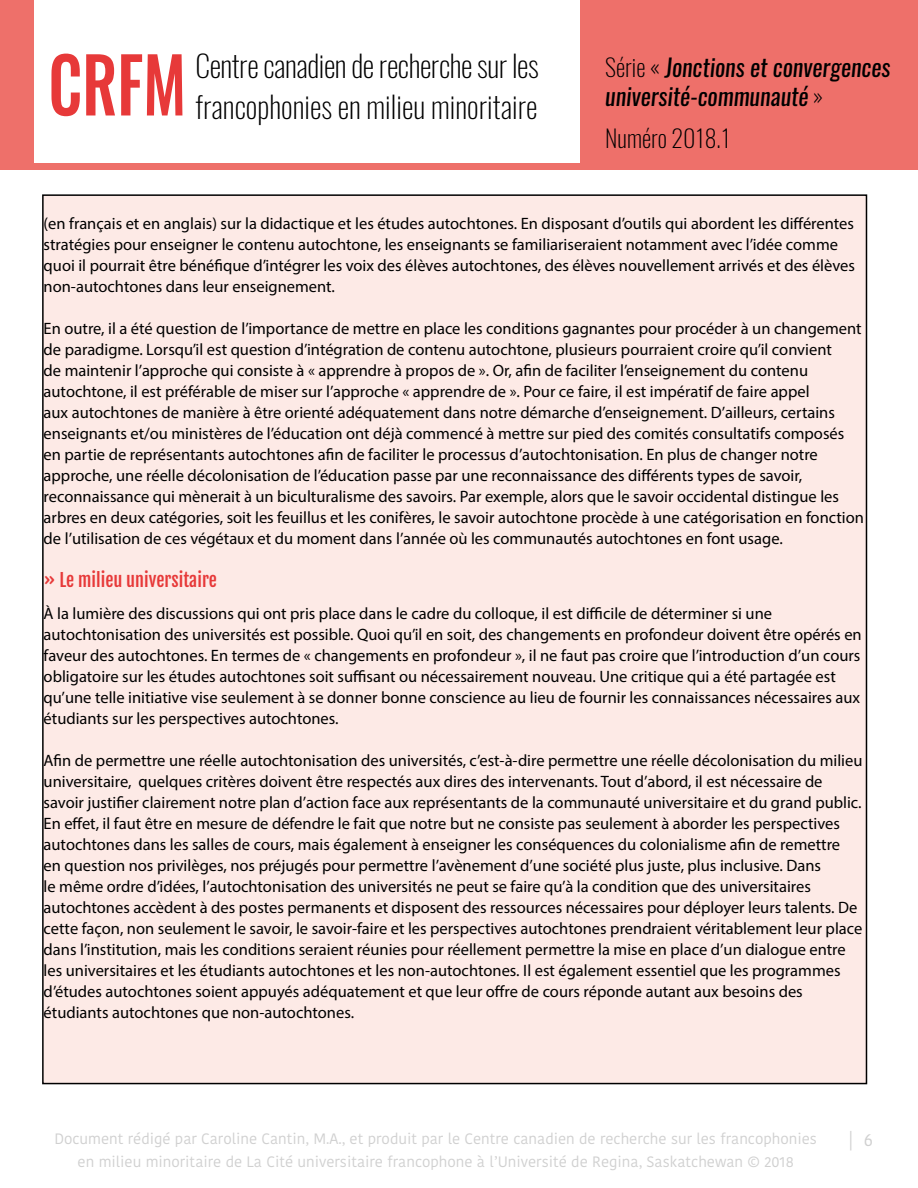
<style>
.page{position:relative;width:918px;height:1188px;background:#fff}
.page>*{position:absolute;margin:0;border:0;box-sizing:border-box;transform-origin:0 0}
.t1{font:500 75.6px "Oswald";color:#e73939;scale:.83 1}
.t2{font:200 30px "Oswald";color:#000}
.t3{font:italic 24px/28.8px "Oswald";color:#000}
.t4{font:200 24px "Oswald";color:#000}
.t5{font:18px "Fjalla One";color:#e73939}
.t6{font:18px "Kohinoor Devanagari";color:#d0d0d0}
.t7{font:16.5px/21px "Myriad Pro";color:#000}
.t8{font:15px/23.2px "Kohinoor Devanagari";color:#d0d0d0;text-align:center}
.s1{font-weight:200;font-style:normal}
</style>
<div class="page">
<div style="left:580px;top:0;width:338px;height:169px;background:#ee706a"></div>
<div style="left:0;top:0;width:34px;height:167px;background:#ee706a"></div>
<div style="left:0;top:163px;width:918px;height:7px;background:#ee706a"></div>
<div style="left:43px;top:195px;width:823px;height:889px;background:#fdeae6"></div>
<h1 class="t1" style="left:48px;top:32px;width:167px">CRFM</h1>
<h2 class="t2" style="left:195px;top:46px;width:345px">Centre canadien de recherche sur les</h2>
<h2 class="t2" style="left:195px;top:87px;width:344px">francophonies en milieu minoritaire</h2>
<h3 class="t3" style="left:605px;top:53px;width:287px"><span class="s1">Série «</span> Jonctions et convergences université-communauté <span class="s1">»</span></h3>
<h3 class="t4" style="left:605px;top:122px;width:127px">Numéro 2018.1</h3>
<p class="t7" style="left:44px;top:213px;width:813px">(en français et en anglais) sur la didactique et les études autochtones. En disposant d’outils qui abordent les différentes stratégies pour enseigner le contenu autochtone, les enseignants se familiariseraient notamment avec l’idée comme quoi il pourrait être bénéfique d’intégrer les voix des élèves autochtones, des élèves nouvellement arrivés et des élèves non-autochtones dans leur enseignement.</p>
<p class="t7" style="left:44px;top:318px;width:822px">En outre, il a été question de l’importance de mettre en place les conditions gagnantes pour procéder à un changement de paradigme. Lorsqu’il est question d’intégration de contenu autochtone, plusieurs pourraient croire qu’il convient<br>de maintenir l’approche qui consiste à « apprendre à propos de ». Or, afin de faciliter l’enseignement du contenu autochtone, il est préférable de miser sur l’approche « apprendre de ». Pour ce faire, il est impératif de faire appel<br>aux autochtones de manière à être orienté adéquatement dans notre démarche d’enseignement. D’ailleurs, certains enseignants et/ou ministères de l’éducation ont déjà commencé à mettre sur pied des comités consultatifs composés en partie de représentants autochtones afin de faciliter le processus d’autochtonisation. En plus de changer notre approche, une réelle décolonisation de l’éducation passe par une reconnaissance des différents types de savoir, reconnaissance qui mènerait à un biculturalisme des savoirs. Par exemple, alors que le savoir occidental distingue les arbres en deux catégories, soit les feuillus et les conifères, le savoir autochtone procède à une catégorisation en fonction de l’utilisation de ces végétaux et du moment dans l’année où les communautés autochtones en font usage.</p>
<p class="t5" style="left:44px;top:569px;width:175px">» Le milieu universitaire</p>
<p class="t7" style="left:44px;top:602px;width:820px">À la lumière des discussions qui ont pris place dans le cadre du colloque, il est difficile de déterminer si une autochtonisation des universités est possible. Quoi qu’il en soit, des changements en profondeur doivent être opérés en faveur des autochtones. En termes de « changements en profondeur », il ne faut pas croire que l’introduction d’un cours obligatoire sur les études autochtones soit suffisant ou nécessairement nouveau. Une critique qui a été partagée est qu’une telle initiative vise seulement à se donner bonne conscience au lieu de fournir les connaissances nécessaires aux étudiants sur les perspectives autochtones.</p>
<p class="t7" style="left:44px;top:749px;width:820px">Afin de permettre une réelle autochtonisation des universités, c’est-à-dire permettre une réelle décolonisation du milieu universitaire, quelques critères doivent être respectés aux dires des intervenants. Tout d’abord, il est nécessaire de savoir justifier clairement notre plan d’action face aux représentants de la communauté universitaire et du grand public.<br>En effet, il faut être en mesure de défendre le fait que notre but ne consiste pas seulement à aborder les perspectives autochtones dans les salles de cours, mais également à enseigner les conséquences du colonialisme afin de remettre<br>en question nos privilèges, nos préjugés pour permettre l’avènement d’une société plus juste, plus inclusive. Dans<br>le même ordre d’idées, l’autochtonisation des universités ne peut se faire qu’à la condition que des universitaires autochtones accèdent à des postes permanents et disposent des ressources nécessaires pour déployer leurs talents. De cette façon, non seulement le savoir, le savoir-faire et les perspectives autochtones prendraient véritablement leur place dans l’institution, mais les conditions seraient réunies pour réellement permettre la mise en place d’un dialogue entre les universitaires et les étudiants autochtones et les non-autochtones. Il est également essentiel que les programmes d’études autochtones soient appuyés adéquatement et que leur offre de cours réponde autant aux besoins des étudiants autochtones que non-autochtones.</p>
<p class="t8" style="left:54px;top:1127px;width:764px">Document rédigé par Caroline Cantin, M.A., et produit par le Centre canadien de recherche sur les francophonies en milieu minoritaire de La Cité universitaire francophone à l’Université de Regina, Saskatchewan © 2018</p>
<p class="t6" style="left:849px;top:1130px;width:26px">| 6</p>
</div>
